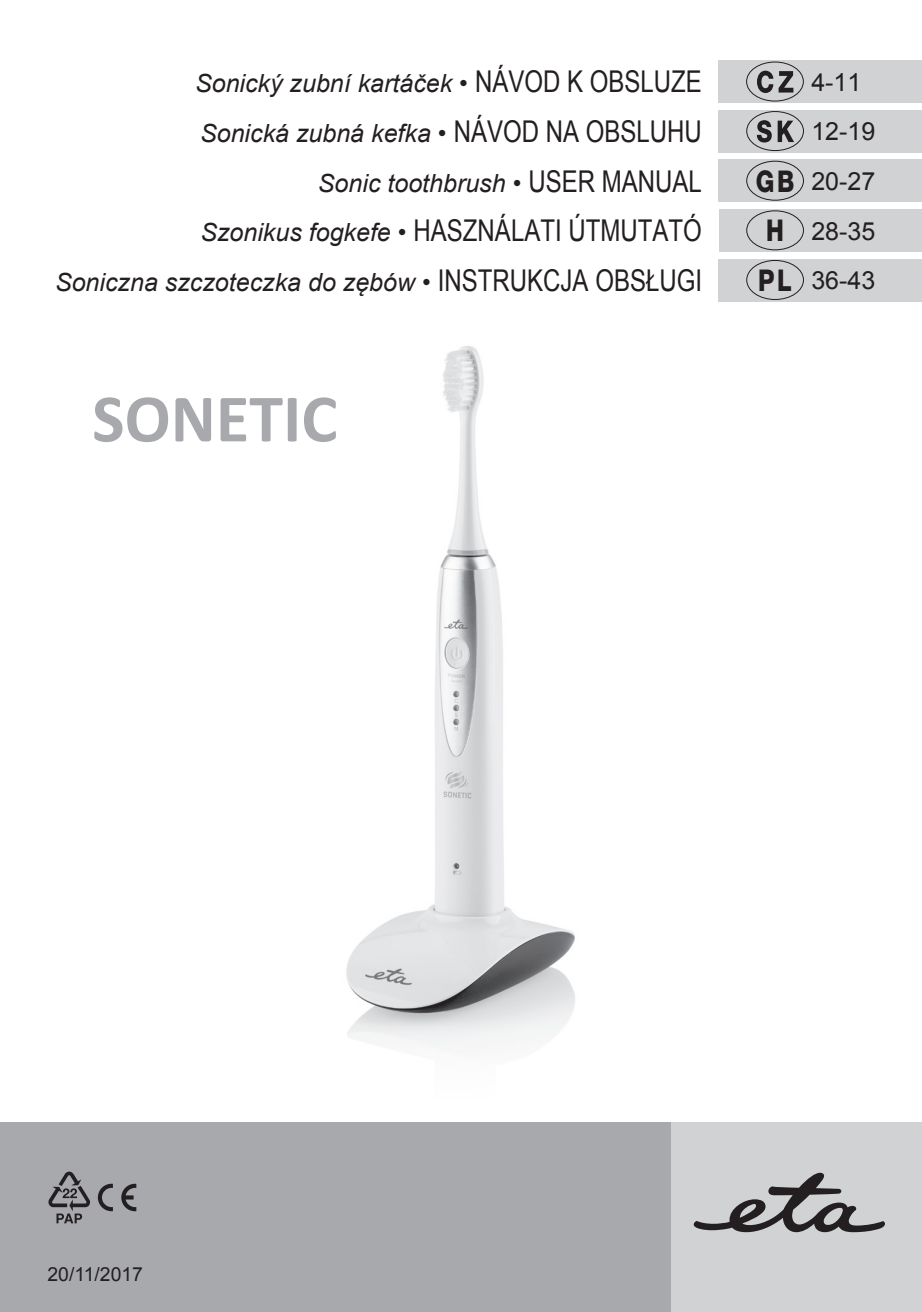
<style>
.page{position:relative;width:922px;height:1312px;background:#fff}
.page>*{position:absolute;margin:0;border:0;box-sizing:border-box;transform-origin:0 0}
.t1{font:700 68.25px "Calibri";color:#a8a9ad}
.t2{font:30px "Arial";color:#231f20;scale:.8 1}
.t3{font:italic 25px "Arial";color:#231f20}
.t4{font:25px "Arial";color:#231f20}
.t5{font:19.25px "Arial";color:#231f20}
.s1{font-style:normal;font-size:30px}
.s2{font-family:"Helvetica Neue CE";font-weight:800;font-size:30px}
.s3{font-style:italic;font-size:25px}
</style>
<div class="page">
<div style="left:0;top:1122px;width:903px;height:189px;background:#a8a9ad"></div>
<div style="left:671px;top:1122px;width:250px;height:189px;background:#d1d2d4"></div>
<svg style="left:693px;top:1172px;width:191px;height:59px"></svg>
<svg style="left:121px;top:1183px;width:15px;height:27px"></svg>
<svg style="left:98px;top:1183px;width:15px;height:27px"></svg>
<svg style="left:48px;top:1171px;width:42px;height:51px"></svg>
<div style="left:718px;top:60px;width:203px;height:43px;background:#d1d2d4"></div>
<svg style="left:757px;top:71px;width:36px;height:22px"></svg>
<div style="left:746px;top:61px;width:57px;height:40px;border:1px solid #231f20;border-radius:50%"></div>
<div style="left:718px;top:110px;width:203px;height:42px;background:#d1d2d4"></div>
<svg style="left:756px;top:120px;width:15px;height:22px"></svg>
<svg style="left:777px;top:121px;width:16px;height:21px"></svg>
<div style="left:746px;top:111px;width:57px;height:40px;border:1px solid #231f20;border-radius:50%"></div>
<div style="left:718px;top:259px;width:203px;height:42px;background:#d1d2d4"></div>
<div style="left:746px;top:260px;width:57px;height:40px;border:1px solid #231f20;border-radius:50%"></div>
<div style="left:719px;top:209px;width:202px;height:43px;background:#d1d2d4"></div>
<div style="left:746px;top:210px;width:57px;height:40px;border:1px solid #231f20;border-radius:50%"></div>
<div style="left:718px;top:159px;width:203px;height:43px;background:#d1d2d4"></div>
<div style="left:746px;top:161px;width:57px;height:40px;border:1px solid #231f20;border-radius:50%"></div>
<img style="left:346px;top:346px;width:229px;height:702px">
<p class="t3" style="left:195px;top:67px;width:508px">Sonický zubní kartáček • <span class="s1">NÁVOD K OBSLUZE</span></p>
<p class="t4" style="left:811px;top:65px;width:52px">4-11</p>
<p class="t3" style="left:200px;top:117px;width:503px">Sonická zubná kefka • <span class="s1">NÁVOD NA OBSLUHU</span></p>
<p class="t4" style="left:811px;top:115px;width:65px">12-19</p>
<p class="t3" style="left:318px;top:167px;width:385px">Sonic toothbrush • <span class="s1">USER MANUAL</span></p>
<p class="t4" style="left:755px;top:165px;width:121px"><span class="s2">GB</span> 20-27</p>
<p class="t2" style="left:200px;top:211px;width:628px"><span class="s3">Szonikus fogkefe •</span> HASZNÁLATI ÚTMUTATÓ</p>
<p class="t4" style="left:766px;top:214px;width:111px"><span class="s2">H</span> 28-35</p>
<p class="t3" style="left:55px;top:266px;width:648px">Soniczna szczoteczka do zębów • <span class="s1">INSTRUKCJA OBSŁUGI</span></p>
<p class="t4" style="left:758px;top:264px;width:118px"><span class="s2">PL</span> 36-43</p>
<h1 class="t1" style="left:92px;top:375px;width:247px">SONETIC</h1>
<p class="t5" style="left:47px;top:1261px;width:97px">20/11/2017</p>
</div>
